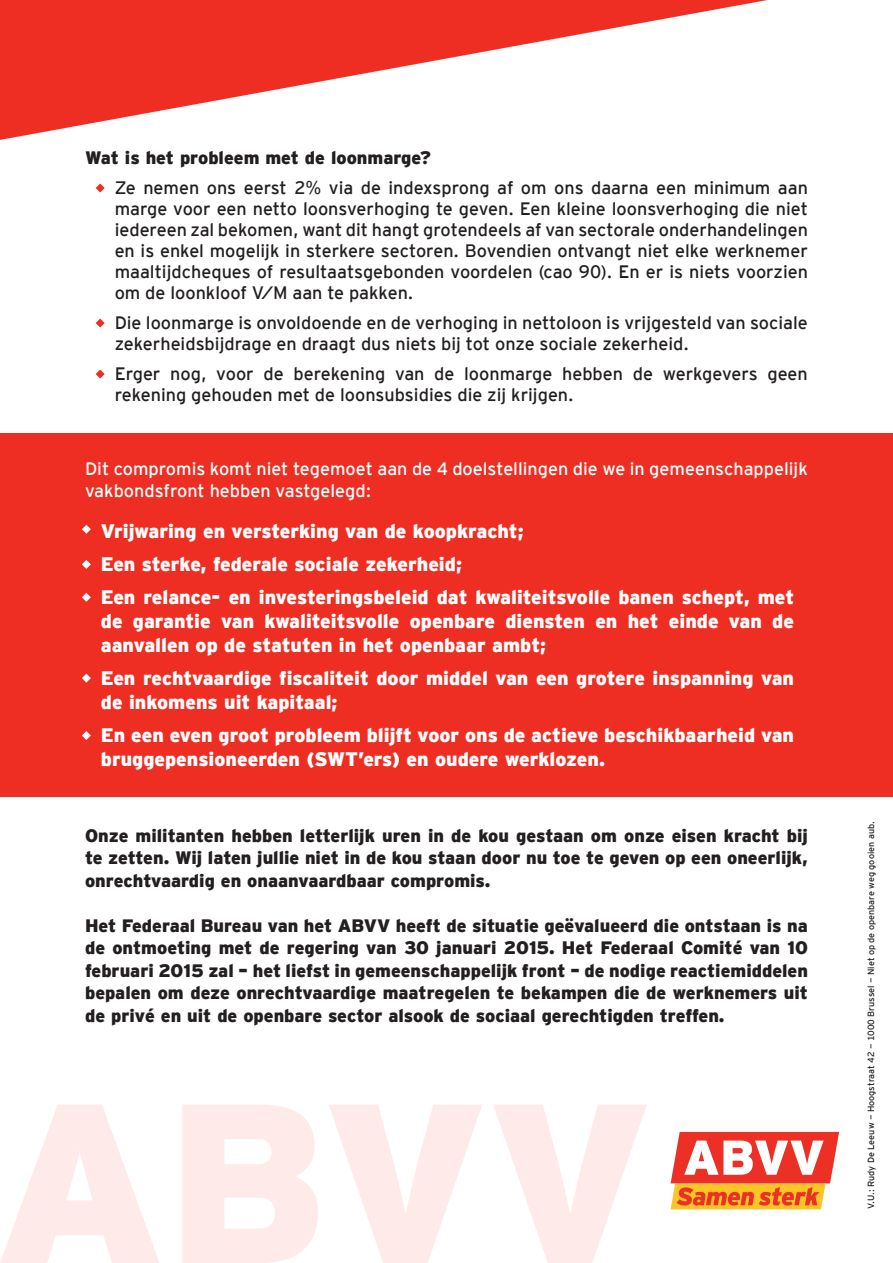
<style>
.page{position:relative;width:893px;height:1263px;background:#fff}
.page>*{position:absolute;margin:0;border:0;box-sizing:border-box;transform-origin:0 0}
.t1{font:900 19.5px/24px "Interstate";color:#fff}
.t2{font:18px/21px "Interstate Mono";color:#231f20}
.t3{font:900 18px/22.5px "Interstate";color:#231f20;text-align:justify}
.t4{font:18px/22.5px "Interstate Mono";color:#fff}
.t5{font:9px "Interstate Mono";color:#231f20}
.s1{font-family:"Arial"}
</style>
<div class="page">
<svg style="left:671px;top:1132px;width:168px;height:77px"></svg>
<svg style="left:96px;top:183px;width:9px;height:9px"></svg>
<svg style="left:96px;top:318px;width:9px;height:9px"></svg>
<svg style="left:96px;top:369px;width:9px;height:10px"></svg>
<div style="left:0;top:434px;width:893px;height:363px;background:#ee2e22"></div>
<svg style="left:0;top:0;width:767px;height:140px;fill:#ee2e22"></svg>
<svg style="left:82px;top:525px;width:9px;height:9px"></svg>
<svg style="left:82px;top:560px;width:9px;height:9px"></svg>
<svg style="left:82px;top:593px;width:9px;height:9px"></svg>
<svg style="left:82px;top:674px;width:9px;height:9px"></svg>
<svg style="left:82px;top:731px;width:9px;height:9px"></svg>
<svg style="left:0;top:1105px;width:647px;height:158px;fill:#fdeae9"></svg>
<p class="t3" style="left:85px;top:146px;width:348px">Wat is het probleem met de loonmarge?</p>
<p class="t2" style="left:115px;top:177px;width:695px;text-align:justify">Ze nemen ons eerst 2<span class="s1">%</span> via de indexsprong af om ons daarna een minimum aan marge voor een netto loonsverhoging te geven. Een kleine loonsverhoging die niet iedereen zal bekomen, want dit hangt grotendeels af van sectorale onderhandelingen en is enkel mogelijk in sterkere sectoren. Bovendien ontvangt niet elke werknemer maaltijdcheques of resultaatsgebonden voordelen (cao 90). En er is niets voorzien om de loonkloof V/M aan te pakken.</p>
<p class="t2" style="left:115px;top:312px;width:695px">Die loonmarge is onvoldoende en de verhoging in nettoloon is vrijgesteld van sociale zekerheidsbijdrage en draagt dus niets bij tot onze sociale zekerheid.</p>
<p class="t2" style="left:115px;top:363px;width:695px">Erger nog, voor de berekening van de loonmarge hebben de werkgevers geen rekening gehouden met de loonsubsidies die zij krijgen.</p>
<p class="t4" style="left:85px;top:457px;width:724px">Dit compromis komt niet tegemoet aan de 4 doelstellingen die we in gemeenschappelijk vakbondsfront hebben vastgelegd:</p>
<p class="t1" style="left:101px;top:519px;width:424px">Vrijwaring en versterking van de koopkracht;</p>
<p class="t1" style="left:101px;top:552px;width:363px">Een sterke, federale sociale zekerheid;</p>
<p class="t1" style="left:101px;top:585px;width:695px;text-align:justify">Een relance- en investeringsbeleid dat kwaliteitsvolle banen schept, met de garantie van kwaliteitsvolle openbare diensten en het einde van de aanvallen op de statuten in het openbaar ambt;</p>
<p class="t1" style="left:101px;top:666px;width:695px">Een rechtvaardige fiscaliteit door middel van een grotere inspanning van de inkomens uit kapitaal;</p>
<p class="t1" style="left:101px;top:723px;width:695px">En een even groot probleem blijft voor ons de actieve beschikbaarheid van bruggepensioneerden (SWT’ers) en oudere werklozen.</p>
<p class="t3" style="left:85px;top:824px;width:724px">Onze militanten hebben letterlijk uren in de kou gestaan om onze eisen kracht bij te zetten. Wij laten jullie niet in de kou staan door nu toe te geven op een oneerlijk, onrechtvaardig en onaanvaardbaar compromis.</p>
<p class="t3" style="left:85px;top:914px;width:724px">Het Federaal Bureau van het ABVV heeft de situatie geëvalueerd die ontstaan is na de ontmoeting met de regering van 30 januari 2015. Het Federaal Comité van 10 februari 2015 zal – het liefst in gemeenschappelijk front – de nodige reactiemiddelen bepalen om deze onrechtvaardige maatregelen te bekampen die de werknemers uit de privé en uit de openbare sector alsook de sociaal gerechtigden treffen.</p>
<p class="t5" style="left:866px;top:1209px;width:389px;rotate:-90deg">V.U.: Rudy De Leeuw - Hoogstraat 42 - 1000 Brussel - Niet op de openbare weg gooien aub.</p>
</div>
